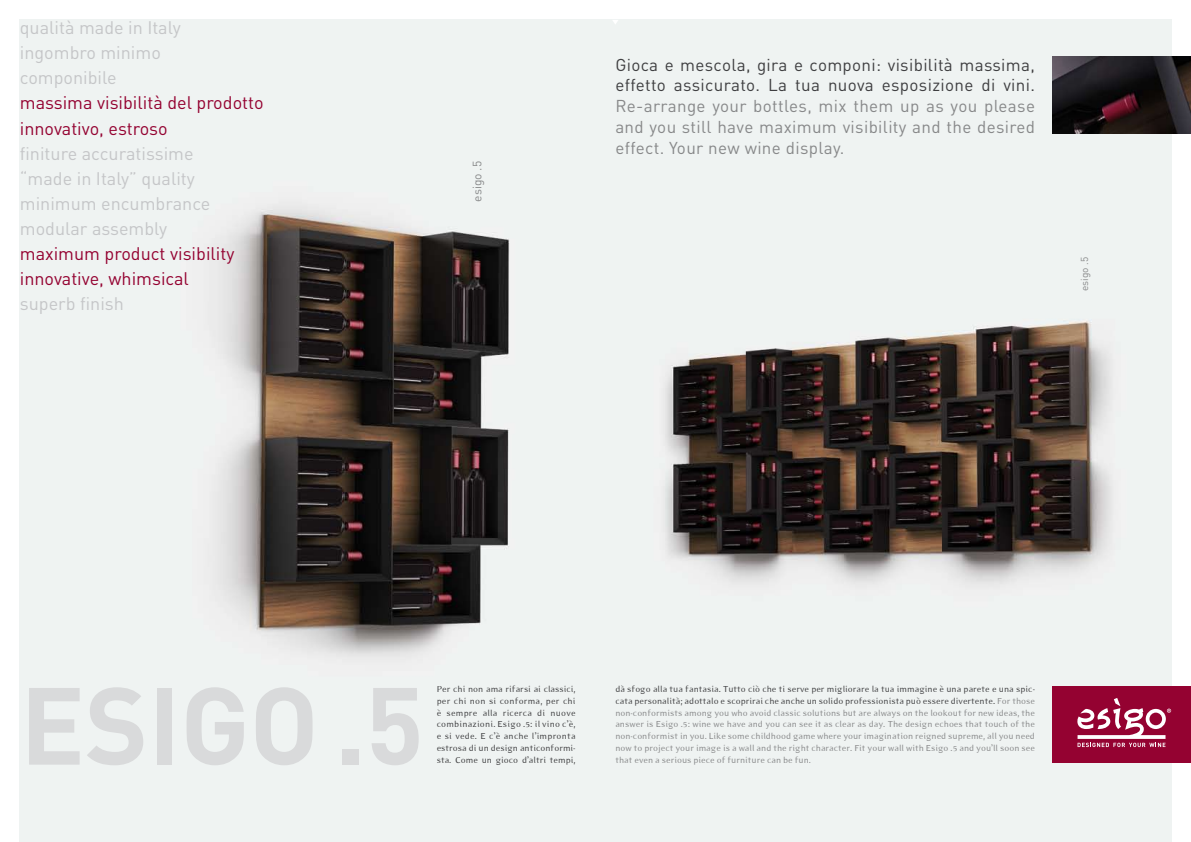
<style>
.page{position:relative;width:1191px;height:842px;background:#fff}
.page>*{position:absolute;margin:0;border:0;box-sizing:border-box;transform-origin:0 0}
.t1{font:700 107.7px "DIN";letter-spacing:-.005em;color:#d9dadb}
.t2{font:18px/25px "DIN";color:#c5c6c8}
.t3{font:18px/25px "DIN";color:#940231}
.t4{font:17px/20.9px "DIN";letter-spacing:.02em;color:#878889;text-align:justify}
.t5{font:17px/20.9px "DIN";letter-spacing:.02em;color:#3e3e40}
.t6{font:12px "DIN";letter-spacing:-.005em;color:#878889}
.t7{font:10px/11.7px "Eidetic Modern";color:#878889;text-align:justify}
.t8{font:10px/11.7px "Eidetic Modern";color:#3e3e40;text-align:justify}
.t9{font:10px "DIN";letter-spacing:.005em;color:#878889}
.s1{color:#3e3e40}
</style>
<div class="page">
<img style="left:20px;top:20px;width:1151px;height:822px">
<img style="left:1052px;top:57px;width:139px;height:76px">
<svg style="left:612px;top:20px;width:6px;height:5px"></svg>
<div style="left:1052px;top:686px;width:139px;height:77px;background:#940231"></div>
<svg style="left:1077px;top:698px;width:95px;height:50px"></svg>
<h2 class="t2" style="left:20px;top:15px;width:162px">qualità made in Italy ingombro minimo componibile</h2>
<h2 class="t3" style="left:20px;top:90px;width:245px">massima visibilità del prodotto innovativo, estroso</h2>
<h2 class="t2" style="left:20px;top:140px;width:192px">finiture accuratissime “made in Italy” quality minimum encumbrance modular assembly</h2>
<h2 class="t3" style="left:20px;top:240px;width:216px">maximum product visibility innovative, whimsical</h2>
<h2 class="t2" style="left:20px;top:290px;width:106px">superb finish</h2>
<p class="t6" style="left:469px;top:202px;width:42px;rotate:-90deg">esigo .5</p>
<h3 class="t5" style="left:615px;top:54px;width:421px">Gioca e mescola, gira e componi: visibilità massima, effetto assicurato. La tua nuova esposizione di vini.</h3>
<h3 class="t4" style="left:615px;top:95px;width:421px">Re-arrange your bottles, mix them up as you please and you still have maximum visibility and the desired effect. Your new wine display.</h3>
<p class="t9" style="left:1078px;top:291px;width:36px;rotate:-90deg">esigo .5</p>
<h1 class="t1" style="left:20px;top:655px;width:405px">ESIGO .5</h1>
<p class="t8" style="left:437px;top:683px;width:140px">Per chi non ama rifarsi ai classici, per chi non si conforma, per chi è sempre alla ricerca di nuove combinazioni. Esigo .5: il vino c’è, e si vede. E c’è anche l’impronta estrosa di un design anticonformi&shy;sta. Come un gioco d’altri tempi,</p>
<p class="t7" style="left:615px;top:683px;width:421px"><span class="s1">dà sfogo alla tua fantasia. Tutto ciò che ti serve per migliorare la tua immagine è una parete e una spic&shy;cata personalità; adottalo e scoprirai che anche un solido professionista può essere divertente.</span> For those non-conformists among you who avoid classic solutions but are always on the lookout for new ideas, the answer is Esigo .5: wine we have and you can see it as clear as day. The design echoes that touch of the non-conformist in you. Like some childhood game where your imagination reigned supreme, all you need now to project your image is a wall and the right character. Fit your wall with Esigo .5 and you’ll soon see that even a serious piece of furniture can be fun.</p>
</div>
